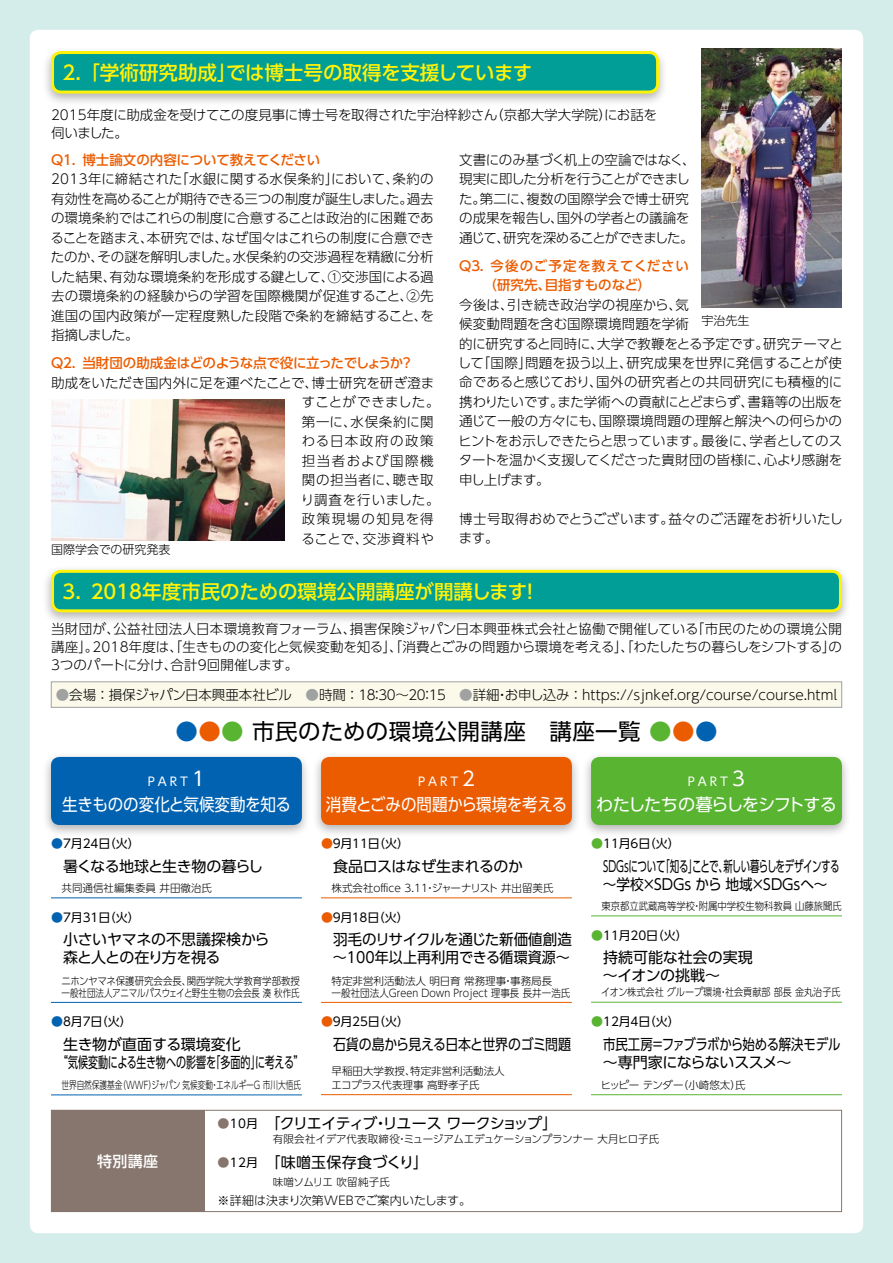
<style>
.page{position:relative;width:893px;height:1263px;background:#d4ecea}
.page>*{position:absolute;margin:0;border:0;box-sizing:border-box;transform-origin:0 0}
.t1{font:22.5px "UD Shin Go Pro";letter-spacing:.02em;color:#000}
.t2{font:500 19.5px "UD Shin Go Pro";color:#fff209}
.t3{font:17.25px "UD Shin Go Pro";letter-spacing:-.025em;color:#fff;scale:.9 1}
.t4{font:17.25px "UD Shin Go Pro";letter-spacing:-.08em;color:#fff}
.t5{font:15px/18px "UD Shin Go Pro";letter-spacing:-.02em;color:#000}
.t6{font:15px/18px "UD Shin Go Pro";color:#000}
.t7{font:15px/18px "UD Shin Go Pro";letter-spacing:-.02em;color:#000;scale:.63 1}
.t8{font:15px/18px "UD Shin Go Pro";letter-spacing:-.02em;color:#000;scale:.83 1}
.t9{font:15px "UD Shin Go Pro";letter-spacing:-.08em;color:#000}
.t10{font:15px "UD Shin Go Pro";letter-spacing:-.02em;color:#000;scale:.86 1}
.t11{font:15px "UD Shin Go Pro";letter-spacing:.02em;color:#000}
.t12{font:15px "UD Shin Go Pro";letter-spacing:-.045em;color:#000}
.t13{font:500 15px "UD Shin Go Pro";color:#fff}
.t14{font:300 13.5px/19.5px "UD Shin Go Pro";color:#000}
.t15{font:300 13.5px/19.5px "UD Shin Go Pro";letter-spacing:.03em;color:#000}
.t16{font:300 13.5px/19.5px "UD Shin Go Pro";letter-spacing:-.025em;color:#000}
.t17{font:500 13.5px/19.5px "UD Shin Go Pro";letter-spacing:.02em;color:#eb5c01}
.t18{font:500 13.5px "UD Shin Go Pro";letter-spacing:-.03em;color:#eb5c01}
.t19{font:500 13.5px "UD Shin Go Pro";letter-spacing:-.01em;color:#eb5c01}
.t20{font:12px "UD Shin Go Pro";letter-spacing:-.015em;color:#000}
.t21{font:300 12px "UD Shin Go Pro";color:#000}
.t22{font:12px "UD Shin Go Pro";letter-spacing:.25em;color:#fff}
.t23{font:300 10.5px/12px "UD Shin Go Pro";color:#000}
.t24{font:300 10.5px/12px "UD Shin Go Pro";color:#000;scale:.9 1}
.t25{font:300 10.5px "UD Shin Go Pro";color:#000;scale:.73 1}
.t26{font:300 10.5px "UD Shin Go Pro";color:#000;scale:.89 1}
.t27{font:300 10.5px "UD Shin Go Pro";color:#000;scale:.87 1}
.t28{font:300 10.5px "UD Shin Go Pro";letter-spacing:.02em;color:#000}
.s1{color:#a0a2a1}
.s2{color:#0062b1}
.s3{color:#eb5c01}
.s4{color:#58b431}
.s5{font-size:19.5px}
.s6{font-weight:300;color:#0062b1}
.s7{font-weight:300;color:#eb5c01}
.s8{font-size:12px;color:#87766d}
.s9{font-size:12px}
.s10{font-weight:300;color:#58b431}
</style>
<div class="page">
<div style="left:30px;top:30px;width:833px;height:1203px;background:#fff;border-radius:9px"></div>
<div style="left:42px;top:46px;width:626px;height:61px;background:#000;opacity:.3"></div>
<div style="left:53px;top:53px;width:605px;height:39px;background:#009e96;border-radius:9px"></div>
<div style="left:51px;top:51px;width:608px;height:43px;border:3px solid #fff209;border-radius:9px"></div>
<div style="left:42px;top:565px;width:809px;height:61px;background:#000;opacity:.3"></div>
<div style="left:53px;top:571px;width:787px;height:40px;background:#009e96;border-radius:9px"></div>
<div style="left:51px;top:570px;width:791px;height:42px;border:3px solid #fff209;border-radius:9px"></div>
<hr style="left:591px;top:915px;width:251px;height:1px;background:#58b431">
<hr style="left:591px;top:1002px;width:251px;height:1px;background:#58b431">
<hr style="left:591px;top:1094px;width:251px;height:1px;background:#58b431">
<hr style="left:51px;top:897px;width:251px;height:1px;background:#0062b1">
<hr style="left:51px;top:1002px;width:251px;height:1px;background:#0062b1">
<hr style="left:51px;top:1094px;width:251px;height:1px;background:#0062b1">
<hr style="left:321px;top:897px;width:251px;height:1px;background:#eb5c01">
<hr style="left:321px;top:1002px;width:251px;height:1px;background:#eb5c01">
<hr style="left:321px;top:1094px;width:251px;height:1px;background:#eb5c01">
<div style="left:204px;top:1110px;width:638px;height:102px;border:1px solid #87766d"></div>
<div style="left:51px;top:1110px;width:153px;height:101px;background:#87766d"></div>
<div style="left:51px;top:1110px;width:153px;height:102px;border:1px solid #87766d"></div>
<div style="left:582px;top:752px;width:269px;height:87px;background:#000;opacity:.3"></div>
<div style="left:591px;top:757px;width:251px;height:68px;background:#58b431;border-radius:9px"></div>
<div style="left:312px;top:752px;width:269px;height:87px;background:#000;opacity:.3"></div>
<div style="left:321px;top:757px;width:251px;height:68px;background:#eb5c01;border-radius:9px"></div>
<div style="left:42px;top:752px;width:269px;height:87px;background:#000;opacity:.3"></div>
<div style="left:51px;top:757px;width:251px;height:68px;background:#0062b1;border-radius:9px"></div>
<img style="left:702px;top:48px;width:140px;height:260px">
<img style="left:51px;top:400px;width:234px;height:140px">
<div style="left:51px;top:682px;width:791px;height:25px;background:#faf9ea"></div>
<h2 class="t2" style="left:63px;top:56px;width:471px">2．「学術研究助成」では博士号の取得を支援しています</h2>
<p class="t14" style="left:51px;top:106px;width:607px;line-height:18px">2015年度に助成金を受けてこの度見事に博士号を取得された宇治梓紗さん（京都大学大学院）にお話を伺いました。</p>
<p class="t19" style="left:51px;top:149px;width:271px">Q１．博士論文の内容について教えてください</p>
<p class="t14" style="left:49px;top:169px;width:386px;text-align:justify">2013年に締結された「水銀に関する水俣条約」において、条約の有効性を高めることが期待できる三つの制度が誕生しました。過去の環境条約ではこれらの制度に合意することは政治的に困難であることを踏まえ、本研究では、なぜ国々はこれらの制度に合意できたのか、その謎を解明しました。水俣条約の交渉過程を精緻に分析した結果、有効な環境条約を形成する鍵として、①交渉国による過去の環境条約の経験からの学習を国際機関が促進すること、②先進国の国内政策が一定程度熟した段階で条約を締結すること、を指摘しました。</p>
<p class="t18" style="left:51px;top:352px;width:361px">Q２．当財団の助成金はどのような点で役に立ったでしょうか?</p>
<p class="t15" style="left:301px;top:372px;width:141px;text-indent:-250px">助成をいただき国内外に足を運べたことで、博士研究を研ぎ澄ますことができました。第一に、水俣条約に関わる日本政府の政策担当者および国際機関の担当者に、聴き取り調査を行いました。政策現場の知見を得ることで、交渉資料や</p>
<p class="t21" style="left:51px;top:540px;width:121px">国際学会での研究発表</p>
<p class="t16" style="left:459px;top:149px;width:238px">文書にのみ基づく机上の空論ではなく、現実に即した分析を行うことができました。第二に、複数の国際学会で博士研究の成果を報告し、国外の学者との議論を通じて、研究を深めることができました。</p>
<p class="t17" style="left:483px;top:255px;width:207px;text-indent:-24px">Q３．今後のご予定を教えてください（研究先、目指すものなど）</p>
<p class="t14" style="left:458px;top:294px;width:387px">今後は、引き続き政治学の視座から、気<br>候変動問題を含む国際環境問題を学術<br>的に研究すると同時に、大学で教鞭をとる予定です。研究テーマとして「国際」問題を扱う以上、研究成果を世界に発信することが使命であると感じており、国外の研究者との共同研究にも積極的に携わりたいです。また学術への貢献にとどまらず、書籍等の出版を通じて一般の方々にも、国際環境問題の理解と解決への何らかのヒントをお示しできたらと思っています。最後に、学者としてのスタートを温かく支援してくださった貴財団の皆様に、心より感謝を申し上げます。</p>
<p class="t14" style="left:459px;top:509px;width:386px">博士号取得おめでとうございます。益々のご活躍をお祈りいたします。</p>
<p class="t21" style="left:702px;top:311px;width:49px">宇治先生</p>
<h2 class="t2" style="left:63px;top:575px;width:479px">3．2018年度市民のための環境公開講座が開講します！</h2>
<p class="t14" style="left:51px;top:619px;width:792px;line-height:18px;text-align:justify">当財団が、公益社団法人日本環境教育フォーラム、損害保険ジャパン日本興亜株式会社と協働で開催している「市民のための環境公開講座」。2018年度は、「生きものの変化と気候変動を知る」、「消費とごみの問題から環境を考える」、「わたしたちの暮らしをシフトする」の3つのパートに分け、合計9回開催します。</p>
<p class="t14" style="left:56px;top:684px;width:783px"><span class="s1">●</span>会場 ：損保ジャパン日本興亜本社ビル　<span class="s1">●</span>時間 ：１８：３０～２０：１５　<span class="s1">●</span>詳細・お申し込み ：https://sjnkef.org/course/course.html</p>
<h1 class="t1" style="left:175px;top:713px;width:544px"><span class="s2">●</span><span class="s3">●</span><span class="s4">●</span> 市民のための環境公開講座　講座一覧 <span class="s4">●</span><span class="s3">●</span><span class="s2">●</span></h1>
<p class="t22" style="left:688px;top:772px;width:59px">PART <span class="s5">3</span></p>
<p class="t4" style="left:596px;top:790px;width:242px">わたしたちの暮らしをシフトする</p>
<p class="t22" style="left:418px;top:772px;width:62px">PART <span class="s5">２</span></p>
<p class="t3" style="left:326px;top:790px;width:270px">消費とごみの問題から環境を考える</p>
<p class="t22" style="left:148px;top:772px;width:59px">PART <span class="s5">1</span></p>
<p class="t3" style="left:62px;top:790px;width:256px">生きものの変化と気候変動を知る</p>
<p class="t20" style="left:51px;top:834px;width:90px"><span class="s6">●</span>7月24日（火）</p>
<p class="t12" style="left:63px;top:854px;width:202px">暑くなる地球と生き物の暮らし</p>
<p class="t23" style="left:51px;top:882px;width:162px">　共同通信社編集委員 井田徹治氏</p>
<p class="t20" style="left:51px;top:907px;width:90px"><span class="s6">●</span>7月31日（火）</p>
<p class="t5" style="left:63px;top:930px;width:208px">小さいヤマネの不思議探検から森と人との在り方を視る</p>
<p class="t24" style="left:61px;top:974px;width:267px">ニホンヤマネ保護研究会会長、関西学院大学教育学部教授一般社団法人アニマルパスウェイと野生生物の会会長 湊 秋作氏</p>
<p class="t20" style="left:51px;top:1012px;width:82px"><span class="s6">●</span>8月7日（火）</p>
<p class="t5" style="left:58px;top:1034px;width:247px;text-indent:5px">生き物が直面する環境変化<br>“気候変動による生き物への影響を「多面的」に考える”</p>
<p class="t25" style="left:62px;top:1076px;width:330px">世界自然保護基金（WWF）ジャパン 気候変動・エネルギーG 市川大悟氏</p>
<p class="t20" style="left:321px;top:834px;width:90px"><span class="s7">●</span>９月11日（火）</p>
<p class="t5" style="left:333px;top:857px;width:192px">食品ロスはなぜ生まれるのか</p>
<p class="t23" style="left:321px;top:882px;width:234px">　株式会社office 3.11・ジャーナリスト 井出留美氏</p>
<p class="t20" style="left:321px;top:907px;width:89px"><span class="s7">●</span>９月１8 日（火）</p>
<p class="t6" style="left:333px;top:930px;width:240px">羽毛のリサイクルを通じた新価値創造～100年以上再利用できる循環資源～</p>
<p class="t23" style="left:332px;top:974px;width:240px;text-indent:-10px">　特定非営利活動法人 明日育 常務理事・事務局長<br>一般社団法人Green Down Project 理事長 長井一浩氏</p>
<p class="t20" style="left:321px;top:1012px;width:90px"><span class="s7">●</span>９月25日（火）</p>
<p class="t10" style="left:333px;top:1032px;width:278px">石貨の島から見える日本と世界のゴミ問題</p>
<p class="t23" style="left:331px;top:1064px;width:175px;line-height:13.5px;text-indent:-10px">　早稲田大学教授、特定非営利活動法人エコプラス代表理事 高野孝子氏</p>
<p class="t9" style="left:218px;top:1111px;width:341px"><span class="s8">●</span><span class="s9">10月</span>　「クリエイティブ・リユース ワークショップ」</p>
<p class="t23" style="left:273px;top:1133px;width:388px">有限会社イデア代表取締役・ミュージアムエデュケーションプランナー 大月ヒロ子氏</p>
<p class="t11" style="left:218px;top:1150px;width:212px"><span class="s8">●</span><span class="s9">12月</span>　「味噌玉保存食づくり」</p>
<p class="t28" style="left:273px;top:1174px;width:119px">味噌ソムリエ 吹留純子氏</p>
<p class="t21" style="left:218px;top:1190px;width:255px">※詳細は決まり次第WEBでご案内いたします。</p>
<p class="t20" style="left:591px;top:834px;width:90px"><span class="s10">●</span>11月6日（火）</p>
<p class="t7" style="left:603px;top:857px;width:377px">SDGsについて「知る」ことで、新しい暮らしをデザインする〜学校×SDGs から 地域×SDGsへ〜</p>
<p class="t26" style="left:602px;top:897px;width:272px">東京都立武蔵高等学校・附属中学校生物科教員 山藤旅聞氏</p>
<p class="t20" style="left:591px;top:925px;width:98px"><span class="s10">●</span>11月20日（火）</p>
<p class="t6" style="left:603px;top:948px;width:151px">持続可能な社会の実現～イオンの挑戦～</p>
<p class="t27" style="left:601px;top:984px;width:277px">イオン株式会社 グループ環境・社会貢献部 部長 金丸治子氏</p>
<p class="t20" style="left:591px;top:1011px;width:90px"><span class="s10">●</span>12月4日（火）</p>
<p class="t8" style="left:603px;top:1034px;width:288px">市民工房＝ファブラボから始める解決モデル～専門家にならないススメ～</p>
<p class="t23" style="left:591px;top:1078px;width:156px">　ヒッピー テンダー（小崎悠太）氏</p>
<p class="t13" style="left:97px;top:1149px;width:62px">特別講座</p>
</div>
